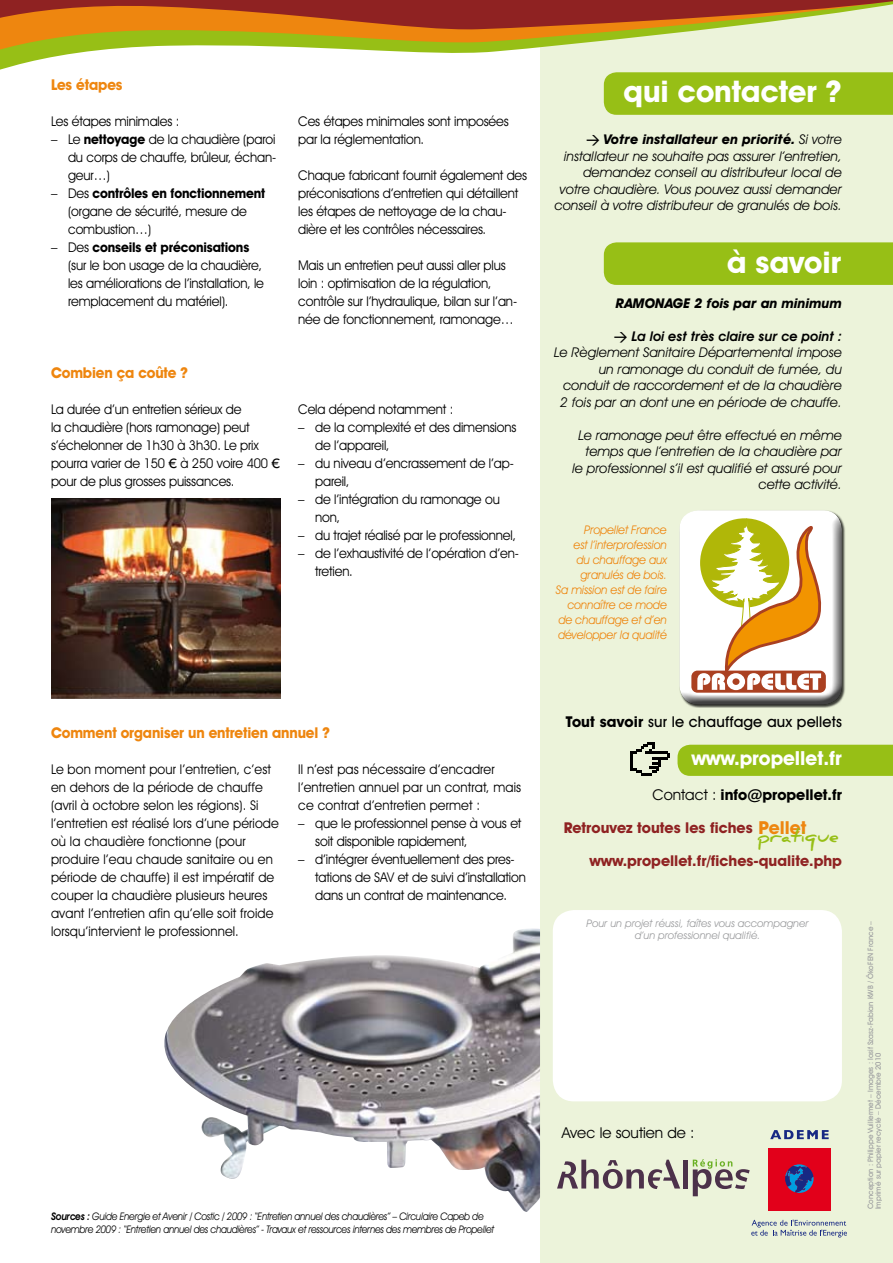
<style>
.page{position:relative;width:893px;height:1263px;background:#fff}
.page>*{position:absolute;margin:0;border:0;box-sizing:border-box;transform-origin:0 0}
.t1{font:700 30px "Avant Garde IT Cby BT";color:#fff}
.t2{font:700 19.5px "Avant Garde IT Cby BT";color:#fff}
.t3{font:700 18px "Daniel";color:#97bf16}
.t4{font:700 15px "Avant Garde IT Cby BT";color:#8f2222}
.t5{font:700 15px "Avant Garde IT Cby BT";letter-spacing:-.01em;color:#ee860f;scale:.95 1}
.t6{font:500 15px "Avant Garde IT Cby BT";letter-spacing:.01em;color:#000}
.t7{font:700 15px "Avant Garde IT Cby BT";color:#000}
.t8{font:15px "Avant Garde IT Cby BT";color:#000}
.t9{font:13.5px/18px "Avant Garde IT Cby BT";letter-spacing:-.01em;color:#000;scale:.95 1}
.t10{font:italic 13.5px/16.5px "Avant Garde IT Cby BT";color:#000;text-align:right}
.t11{font:13.5px/18px "Avant Garde IT Cby BT";letter-spacing:.01em;color:#000;scale:.95 1}
.t12{font:italic 700 13.5px "Avant Garde IT Cby BT";color:#000}
.t13{font:italic 12px/15px "Avant Garde IT Cby BT";letter-spacing:-.01em;color:#ee860f;text-align:right;scale:.95 1}
.t14{font:italic 10.5px/13.5px "Avant Garde IT Cby BT";letter-spacing:-.025em;color:#000;scale:.9 1}
.t15{font:italic 10.5px/12px "Avant Garde IT Cby BT";color:#9c9d9f;text-align:center}
.t16{font:500 7.5px/7.5px "Avant Garde IT Cby BT";color:#9c9d9f}
.s1{font-weight:700}
.s2{font-family:"LT Euro Money"}
.s3{font-family:"DIN";font-weight:500;font-style:normal}
.s4{font-weight:600}
.s5{font-weight:400}
.s6{font-size:18px;color:#ee860f}
</style>
<div class="page">
<div style="left:540px;top:0;width:353px;height:1263px;background:#ecf3da"></div>
<div style="left:604px;top:84px;width:289px;height:31px;background:#97bf16"></div>
<div style="left:679px;top:510px;width:166px;height:198px;background:#000;opacity:.75"></div>
<div style="left:677px;top:509px;width:165px;height:185px;background:#fff;opacity:.75"></div>
<div style="left:677px;top:514px;width:165px;height:191px;background:#000;opacity:.75"></div>
<div style="left:691px;top:671px;width:135px;height:22px;background:#aa4021;border-radius:6px"></div>
<svg style="left:697px;top:518px;width:129px;height:172px;background:#e5ce94"></svg>
<svg style="left:630px;top:742px;width:39px;height:33px"></svg>
<div style="left:683px;top:1159px;width:5px;height:29px;background:#4c314a"></div>
<svg style="left:693px;top:1159px;width:57px;height:37px"></svg>
<svg style="left:557px;top:1159px;width:123px;height:30px"></svg>
<div style="left:769px;top:1148px;width:62px;height:62px;background:#e2001a"></div>
<svg style="left:785px;top:1164px;width:29px;height:29px"></svg>
<svg style="left:770px;top:1130px;width:59px;height:9px"></svg>
<svg style="left:751px;top:1219px;width:96px;height:18px"></svg>
<div style="left:677px;top:745px;width:216px;height:31px;background:#97bf16"></div>
<svg style="left:0;top:65px;width:893px;height:19px"></svg>
<svg style="left:0;top:34px;width:664px;height:31px"></svg>
<svg style="left:0;top:0;width:893px;height:34px;background:#ba652d"></svg>
<div style="left:553px;top:910px;width:289px;height:191px;background:#fff;border-radius:21px"></div>
<img style="left:51px;top:498px;width:230px;height:200px">
<img style="left:164px;top:928px;width:376px;height:284px">
<div style="left:604px;top:242px;width:289px;height:43px;background:#97bf16"></div>
<p class="t5" style="left:51px;top:76px;width:77px">Les étapes</p>
<p class="t9" style="left:51px;top:112px;width:137px">Les étapes minimales :</p>
<p class="t9" style="left:68px;top:130px;width:221px;text-align:justify;text-indent:-17px">– Le <span class="s1">nettoyage</span> de la chaudière (paroi du corps de chauffe, brûleur, échan&shy;geur…)</p>
<p class="t9" style="left:68px;top:184px;width:209px;text-indent:-17px">– Des <span class="s1">contrôles en fonctionnement </span>(organe de sécurité, mesure de combustion…)</p>
<p class="t9" style="left:68px;top:238px;width:208px;text-indent:-17px">– Des <span class="s1">conseils et préconisations </span>(sur le bon usage de la chaudière, les améliorations de l’installation, le remplacement du matériel).</p>
<p class="t5" style="left:51px;top:364px;width:146px">Combien ça coûte ?</p>
<p class="t9" style="left:298px;top:112px;width:223px">Ces étapes minimales sont imposées par la réglementation.</p>
<p class="t9" style="left:298px;top:166px;width:243px">Chaque fabricant fournit également des préconisations d’entretien qui détaillent les étapes de nettoyage de la chau&shy;dière et les contrôles nécessaires.</p>
<p class="t9" style="left:298px;top:256px;width:232px">Mais un entretien peut aussi aller plus loin : optimisation de la régulation, contrôle sur l’hydraulique, bilan sur l’an&shy;née de fonctionnement, ramonage…</p>
<p class="t9" style="left:51px;top:400px;width:243px">La durée d’un entretien sérieux de<br>la chaudière (hors ramonage) peut s’échelonner de 1h30 à 3h30. Le prix pourra varier de 150 <span class="s2">d</span> à 250 voire 400 <span class="s2">d </span>pour de plus grosses puissances.</p>
<p class="t9" style="left:298px;top:400px;width:165px">Cela dépend notamment :</p>
<p class="t9" style="left:315px;top:418px;width:213px;text-indent:-17px">– de la complexité et des dimensions de l’appareil,</p>
<p class="t9" style="left:315px;top:454px;width:211px;text-indent:-17px">– du niveau d’encrassement de l’ap&shy;pareil,</p>
<p class="t9" style="left:315px;top:490px;width:196px;text-indent:-17px">– de l’intégration du ramonage ou non,</p>
<p class="t9" style="left:298px;top:526px;width:231px">– du trajet réalisé par le professionnel,</p>
<p class="t9" style="left:315px;top:544px;width:216px;text-indent:-17px">– de l’exhaustivité de l’opération d’en&shy;tretien.</p>
<h1 class="t1" style="left:624px;top:73px;width:220px">qui contacter ?</h1>
<p class="t10" style="left:555px;top:131px;width:289px"><span class="s3">&gt;</span> <span class="s1">Votre installateur en priorité.</span> Si votre installateur ne souhaite pas assurer l’entretien, demandez conseil au distributeur local de votre chaudière. Vous pouvez aussi demander conseil à votre distributeur de granulés de bois.</p>
<h1 class="t1" style="left:727px;top:244px;width:116px">à savoir</h1>
<p class="t12" style="left:616px;top:295px;width:228px">RAMONAGE 2 fois par an minimum</p>
<p class="t10" style="left:554px;top:328px;width:289px"><span class="s3">&gt;</span> <span class="s4">La loi est très claire sur ce point :<br></span>Le Règlement Sanitaire Départemental impose un ramonage du conduit de fumée, du conduit de raccordement et de la chaudière 2 fois par an dont une en période de chauffe.</p>
<p class="t10" style="left:572px;top:427px;width:271px">Le ramonage peut être effectué en même temps que l’entretien de la chaudière par le professionnel s’il est qualifié et assuré pour cette activité.</p>
<p class="t13" style="left:556px;top:522px;width:118px">Propellet France<br>est l’interprofession<br>du chauffage aux granulés de bois.<br>Sa mission est de faire connaître ce mode de chauffage et d’en développer la qualité</p>
<p class="t5" style="left:51px;top:724px;width:295px">Comment organiser un entretien annuel ?</p>
<p class="t11" style="left:51px;top:760px;width:241px">Le bon moment pour l’entretien, c’est en dehors de la période de chauffe (avril à octobre selon les régions). Si l’entretien est réalisé lors d’une période où la chaudière fonctionne (pour produire l’eau chaude sanitaire ou en période de chauffe) il est impératif de couper la chaudière plusieurs heures avant l’entretien afin qu’elle soit froide lorsqu’intervient le professionnel.</p>
<p class="t11" style="left:298px;top:760px;width:236px">Il n’est pas nécessaire d’encadrer l’entretien annuel par un contrat, mais ce contrat d’entretien permet :</p>
<p class="t9" style="left:315px;top:814px;width:219px;text-indent:-17px">– que le professionnel pense à vous et soit disponible rapidement,</p>
<p class="t9" style="left:315px;top:850px;width:223px;text-indent:-17px">– d’intégrer éventuellement des pres&shy;tations de SAV et de suivi d’installation dans un contrat de maintenance.</p>
<p class="t14" style="left:51px;top:1209px;width:494px"><span class="s4">Sources :</span> Guide Energie et Avenir / Costic / 2009 : “Entretien annuel des chaudières” – Circulaire Capeb de novembre 2009 : “Entretien annuel des chaudières” - Travaux et ressources internes des membres de Propellet</p>
<p class="t6" style="left:566px;top:712px;width:277px"><span class="s1">Tout savoir</span> sur le chauffage aux pellets</p>
<h2 class="t2" style="left:691px;top:746px;width:152px">www.propellet.fr</h2>
<p class="t7" style="left:652px;top:786px;width:191px"><span class="s5">Contact :</span> info@propellet.fr</p>
<p class="t4" style="left:564px;top:819px;width:244px">Retrouvez toutes les fiches <span class="s6">Pellet</span></p>
<h3 class="t3" style="left:757px;top:826px;width:83px">pratique</h3>
<p class="t4" style="left:590px;top:852px;width:254px">www.propellet.fr/fiches-qualite.php</p>
<p class="t15" style="left:587px;top:917px;width:224px">Pour un projet réussi, faîtes vous accompagner d’un professionnel qualifié.</p>
<p class="t16" style="left:867px;top:1209px;width:290px;rotate:-90deg">Conception : Philippe Vuillermet – Images : Iosif Szasz-Fabian KWB / ÖkoFEN France –<br>Imprimé sur papier recyclé – Décembre 2010</p>
<p class="t8" style="left:562px;top:1123px;width:134px">Avec le soutien de :</p>
</div>
